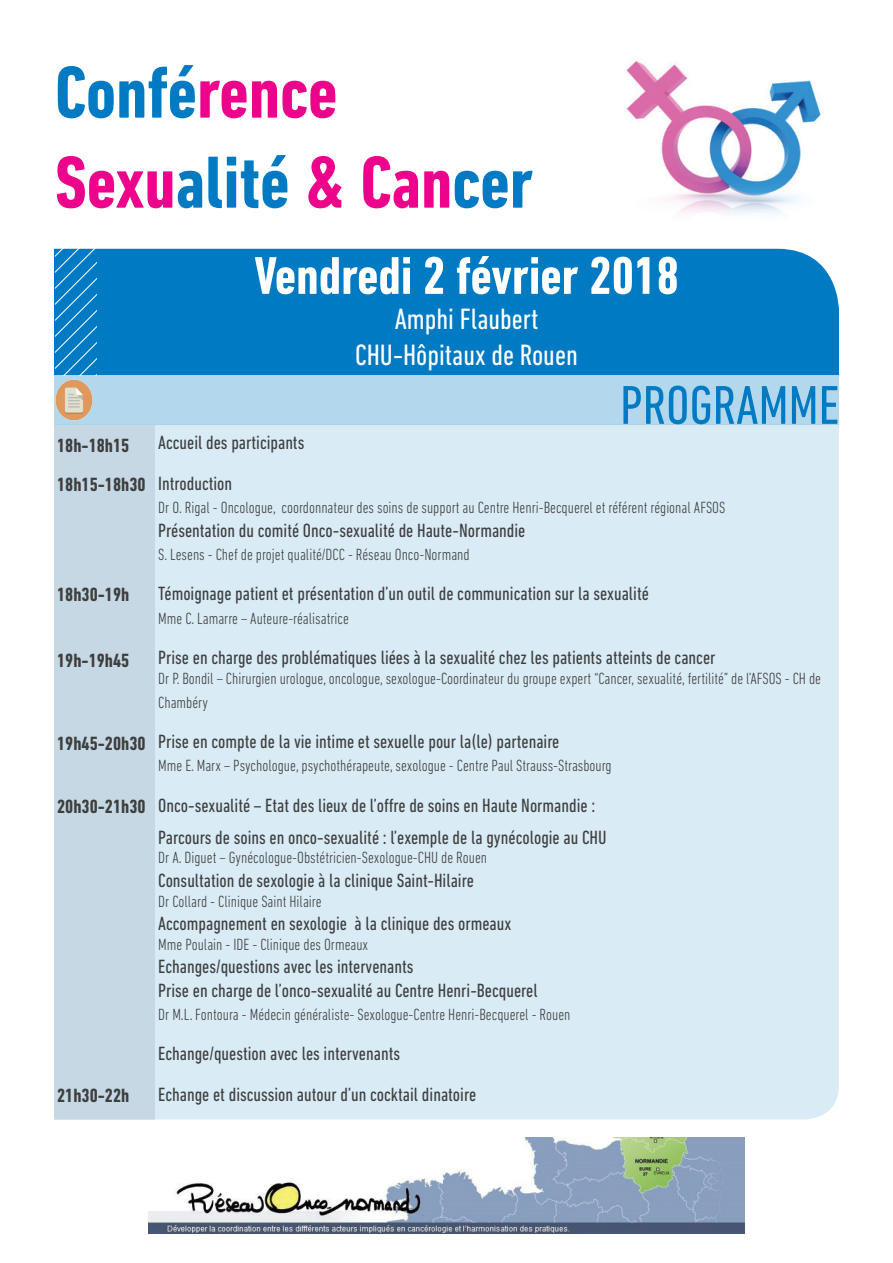
<style>
.page{position:relative;width:893px;height:1263px;background:#fff}
.page>*{position:absolute;margin:0;border:0;box-sizing:border-box;transform-origin:0 0}
.t1{font:700 condensed 75px/90px "DIN Next LT Pro";color:#007ac2}
.t2{font:condensed 55.5px "DIN Next LT Pro";color:#007ac2}
.t3{font:700 condensed 54px "DIN Next LT Pro";color:#fff}
.t4{font:condensed 30px/36px "DIN Next LT Pro";color:#fff;text-align:center}
.t5{font:condensed 19.5px/40.3px "DIN Next LT Pro";color:#3e3e3f}
.t6{font:700 condensed 19.5px/38.1px "DIN Next LT Pro";color:#3e3e3f}
.t7{font:300 condensed 16.5px/23.4px "DIN Next LT Pro";color:#3e3e3f}
.s1{color:#ed028c}
</style>
<div class="page">
<div style="left:54px;top:375px;width:785px;height:50px;background:#b3d7ec"></div>
<svg style="left:54px;top:425px;width:785px;height:694px;background:#d6e8f2"></svg>
<div style="left:54px;top:249px;width:785px;height:126px;background:#007ac2"></div>
<svg style="left:55px;top:249px;width:42px;height:126px;background:#1685c7"></svg>
<img style="left:55px;top:379px;width:37px;height:42px">
<img style="left:624px;top:61px;width:197px;height:153px">
<img style="left:149px;top:1137px;width:595px;height:96px">
<h1 class="t1" style="left:55px;top:47px;width:480px">Confé<span class="s1">rence<br>Sexu</span>alité <span class="s1">&amp; Can</span>cer</h1>
<p class="t6" style="left:57px;top:427px;width:90px">18h-18h15<br>18h15-18h30</p>
<p class="t6" style="left:57px;top:576px;width:74px">18h30-19h</p>
<p class="t6" style="left:57px;top:641px;width:74px">19h-19h45</p>
<p class="t6" style="left:57px;top:724px;width:90px">19h45-20h30</p>
<p class="t6" style="left:57px;top:787px;width:90px">20h30-21h30</p>
<p class="t6" style="left:57px;top:1076px;width:74px">21h30-22h</p>
<h3 class="t3" style="left:254px;top:245px;width:426px">Vendredi 2 février 2018</h3>
<h3 class="t4" style="left:355px;top:301px;width:224px">Amphi Flaubert<br>CHU-Hôpitaux de Rouen</h3>
<h2 class="t2" style="left:620px;top:374px;width:220px">PROGRAMME</h2>
<p class="t5" style="left:158px;top:422px;width:148px">Accueil des participants<br>Introduction</p>
<p class="t7" style="left:158px;top:496px;width:569px">Dr O. Rigal - Oncologue, coordonnateur des soins de support au Centre Henri-Becquerel et référent régional AFSOS</p>
<p class="t5" style="left:158px;top:510px;width:369px">Présentation du comité Onco-sexualité de Haute-Normandie</p>
<p class="t7" style="left:158px;top:543px;width:313px">S. Lesens - Chef de projet qualité/DCC - Réseau Onco-Normand</p>
<p class="t5" style="left:158px;top:573px;width:492px">Témoignage patient et présentation d’un outil de communication sur la sexualité</p>
<p class="t7" style="left:158px;top:606px;width:192px">Mme C. Lamarre – Auteure-réalisatrice</p>
<p class="t5" style="left:158px;top:637px;width:559px">Prise en charge des problématiques liées à la sexualité chez les patients atteints de cancer</p>
<p class="t7" style="left:158px;top:667px;width:664px">Dr P. Bondil – Chirurgien urologue, oncologue, sexologue-Coordinateur du groupe expert “Cancer, sexualité, fertilité” de l’AFSOS - CH de<br>Chambéry</p>
<p class="t5" style="left:158px;top:721px;width:403px">Prise en compte de la vie intime et sexuelle pour la(le) partenaire</p>
<p class="t7" style="left:158px;top:754px;width:455px">Mme E. Marx – Psychologue, psychothérapeute, sexologue - Centre Paul Strauss-Strasbourg</p>
<p class="t5" style="left:158px;top:789px;width:450px;line-height:32px">Onco-sexualité – Etat des lieux de l’offre de soins en Haute Normandie :<br>Parcours de soins en onco-sexualité : l’exemple de la gynécologie au CHU</p>
<p class="t7" style="left:158px;top:846px;width:330px">Dr A. Diguet – Gynécologue-Obstétricien-Sexologue-CHU de Rouen</p>
<p class="t5" style="left:158px;top:860px;width:317px">Consultation de sexologie à la clinique Saint-Hilaire</p>
<p class="t7" style="left:158px;top:889px;width:165px">Dr Collard - Clinique Saint Hilaire</p>
<p class="t5" style="left:158px;top:903px;width:355px">Accompagnement en sexologie à la clinique des ormeaux</p>
<p class="t7" style="left:158px;top:932px;width:212px">Mme Poulain - IDE - Clinique des Ormeaux</p>
<p class="t5" style="left:158px;top:955px;width:381px;line-height:23.4px">Echanges/questions avec les intervenants<br>Prise en charge de l’onco-sexualité au Centre Henri-Becquerel</p>
<p class="t7" style="left:158px;top:1003px;width:414px">Dr M.L. Fontoura - Médecin généraliste- Sexologue-Centre Henri-Becquerel - Rouen</p>
<p class="t5" style="left:158px;top:1033px;width:319px">Echange/question avec les intervenants<br>Echange et discussion autour d’un cocktail dinatoire</p>
</div>
